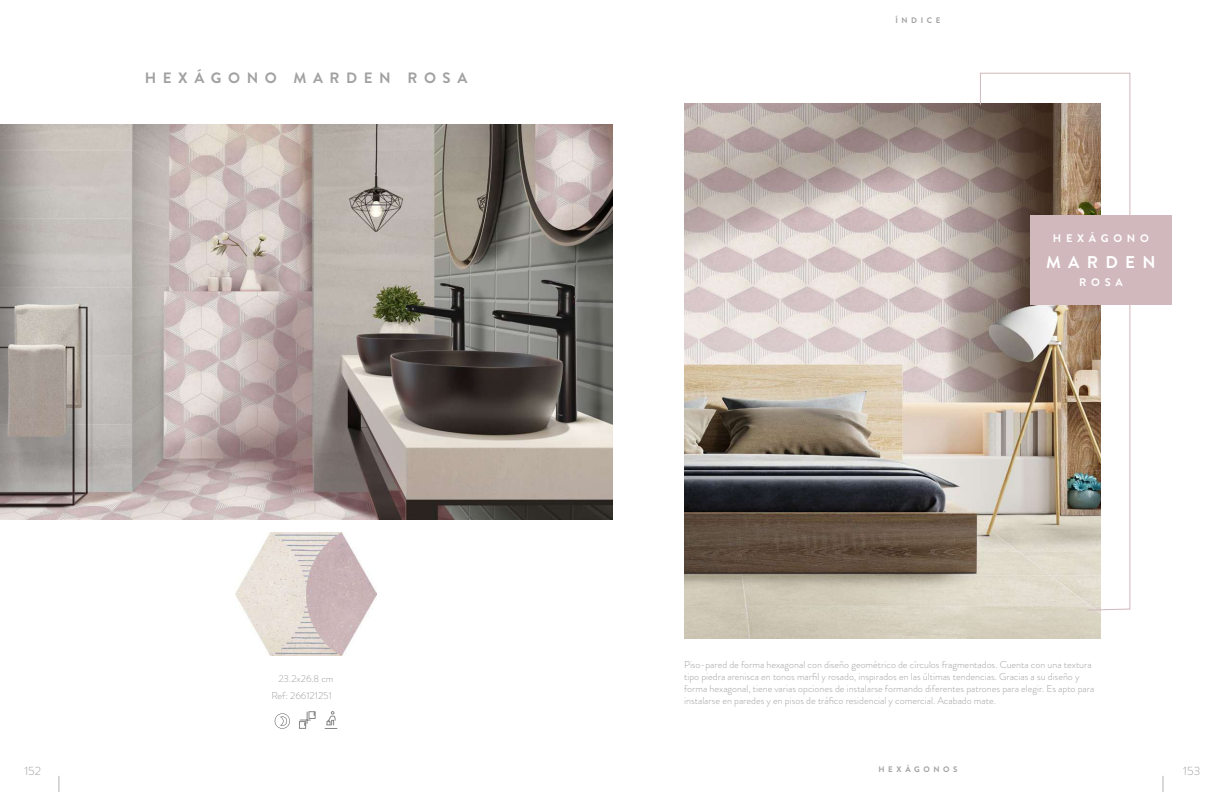
<style>
.page{position:relative;width:1224px;height:792px;background:#fff}
.page>*{position:absolute;margin:0;border:0;box-sizing:border-box;transform-origin:0 0}
.t1{font:700 17px "Brandon Grotesque";letter-spacing:.43em;color:#fff}
.t2{font:700 15px "Brandon Grotesque";letter-spacing:.44em;color:#a1a1a1}
.t3{font:300 12px "Brandon Grotesque";color:#a0a09f}
.t4{font:700 11px "Brandon Grotesque";letter-spacing:.43em;color:#fff}
.t5{font:300 10px/12px "Brandon Grotesque";color:#a0a09f;text-align:right}
.t6{font:700 8px "Brandon Grotesque";letter-spacing:.45em;color:#a1a1a1}
</style>
<div class="page">
<svg style="left:59px;top:776px;width:1px;height:16px"></svg>
<svg style="left:1163px;top:776px;width:1px;height:16px"></svg>
<img style="left:1px;top:125px;width:611px;height:394px">
<img style="left:235px;top:533px;width:142px;height:123px">
<svg style="left:299px;top:711px;width:17px;height:18px"></svg>
<svg style="left:275px;top:713px;width:15px;height:16px"></svg>
<svg style="left:324px;top:711px;width:14px;height:18px"></svg>
<img style="left:684px;top:103px;width:417px;height:535px">
<img style="left:979px;top:72px;width:152px;height:539px">
<div style="left:1031px;top:215px;width:141px;height:90px;background:#d1b8bc"></div>
<h2 class="t2" style="left:145px;top:67px;width:324px">HEXÁGONO MARDEN ROSA</h2>
<p class="t5" style="left:271px;top:670px;width:64px;line-height:16.6px">23.2x26.8 cm<br>Ref: 266121251</p>
<p class="t6" style="left:895px;top:14px;width:47px">ÍNDICE</p>
<p class="t4" style="left:1053px;top:230px;width:98px">HEXÁGONO</p>
<h1 class="t1" style="left:1046px;top:250px;width:111px">MARDEN</h1>
<p class="t4" style="left:1079px;top:274px;width:45px">ROSA</p>
<p class="t5" style="left:684px;top:659px;width:412px;text-align:left">Piso-pared de forma hexagonal con diseño geométrico de círculos fragmentados. Cuenta con una textura tipo piedra arenisca en tonos marfil y rosado, inspirados en las últimas tendencias. Gracias a su diseño y forma hexagonal, tiene varias opciones de instalarse formando diferentes patrones para elegir. Es apto para instalarse en paredes y en pisos de tráfico residencial y comercial. Acabado mate.</p>
<p class="t6" style="left:878px;top:764px;width:81px">HEXÁGONOS</p>
<p class="t3" style="left:24px;top:763px;width:18px">152</p>
<p class="t3" style="left:1183px;top:763px;width:18px">153</p>
</div>
